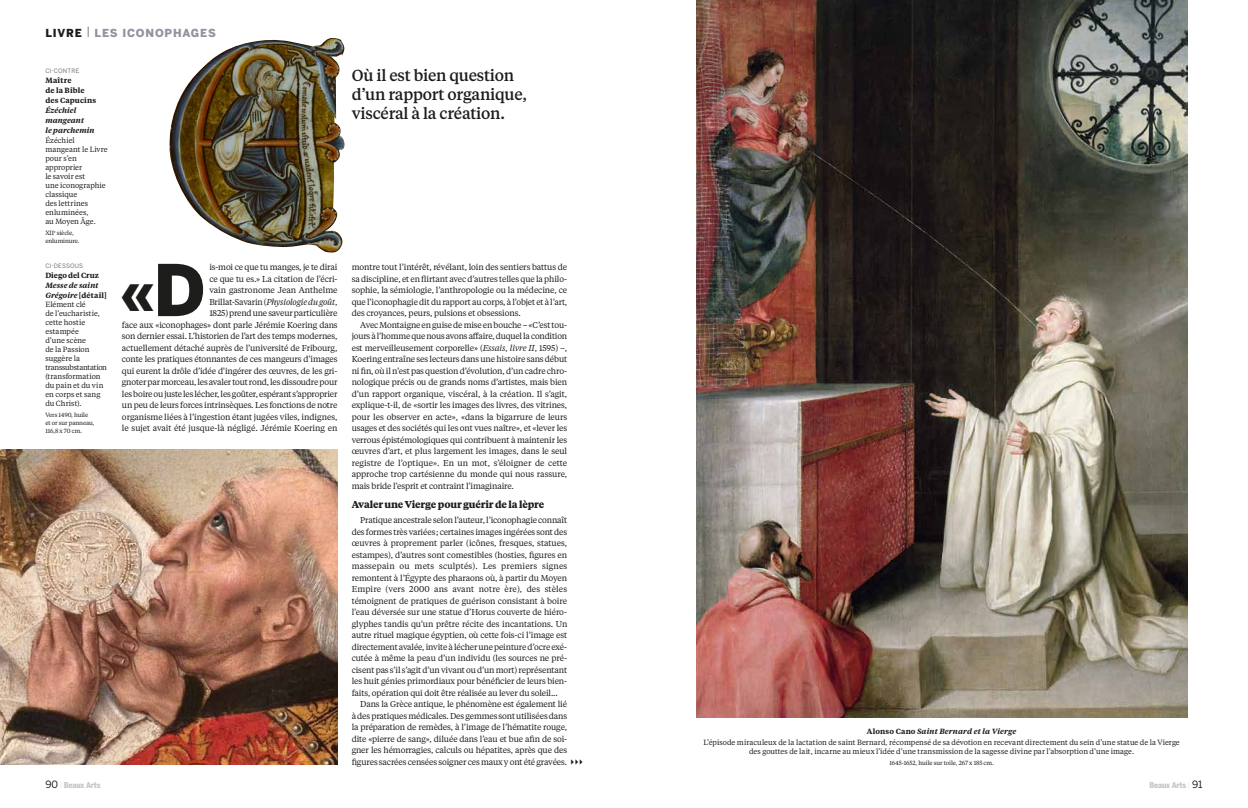
<style>
.page{position:relative;width:1248px;height:808px;background:#fff}
.page>*{position:absolute;margin:0;border:0;box-sizing:border-box;transform-origin:0 0}
.t1{font:900 49.9px "Benton Sans";color:#1d1d1b}
.t2{font:500 16px/19px "Tiempos Text";letter-spacing:-.015em;color:#1d1d1b}
.t3{font:14px "Arrows";color:#1d1d1b}
.t4{font:900 11px "Benton Sans";letter-spacing:.075em;color:#9293a1}
.t5{font:700 10px "Tiempos Text";letter-spacing:-.015em;color:#1d1d1b}
.t6{font:8.5px/11.5px "Tiempos Text";letter-spacing:-.015em;color:#1d1d1b;text-align:justify}
.t7{font:900 8px "Benton Sans Condensed";letter-spacing:-.02em;color:#c6c6c6}
.t8{font:7.5px/9px "Tiempos Text";color:#1d1d1b}
.t9{font:italic 600 7.5px/10px "Tiempos Text";color:#1d1d1b}
.t10{font:600 7.5px/10px "Tiempos Text";letter-spacing:.01em;color:#1d1d1b}
.t11{font:6px/8px "Tiempos Text";letter-spacing:-.015em;color:#1d1d1b}
.t12{font:6px "Benton Sans";letter-spacing:.025em;color:#706f6f}
.s1{color:#1d1d1b}
.s2{font-weight:200;font-size:14px;color:#1d1d1b}
.s3{font-style:normal}
.s4{font-style:italic}
.s5{font-size:70.7px}
.s6{font-weight:600}
.s7{font-weight:600;font-style:italic}
.s8{font-family:"Benton Sans";font-weight:400;font-size:10px;color:#1d1d1b}
.s9{font-family:"Benton Sans";font-weight:200}
</style>
<div class="page">
<img style="left:169px;top:38px;width:176px;height:215px">
<img style="left:696px;top:0;width:491px;height:718px">
<img style="left:0;top:449px;width:337px;height:316px">
<p class="t4" style="left:45px;top:25px;width:172px"><span class="s1">LIVRE</span> <span class="s2">l</span> LES ICONOPHAGES</p>
<p class="t12" style="left:45px;top:67px;width:35px">CI-CONTRE</p>
<p class="t10" style="left:45px;top:75px;width:52px">Maître<br>de la Bible des Capucins</p>
<p class="t9" style="left:45px;top:105px;width:51px">Ézéchiel mangeant<br>le parchemin</p>
<p class="t8" style="left:45px;top:136px;width:64px">Ézéchiel mangeant le Livre pour s’en approprier<br>le savoir est<br>une iconographie classique<br>des lettrines enluminées,<br>au Moyen Âge.</p>
<p class="t11" style="left:45px;top:229px;width:36px">XII<sup>e</sup> siècle, enluminure.</p>
<p class="t12" style="left:45px;top:263px;width:39px">CI-DESSOUS</p>
<p class="t10" style="left:45px;top:270px;width:55px">Diego del Cruz</p>
<p class="t9" style="left:45px;top:280px;width:63px">Messe de saint<br>Grégoire <span class="s3">[détail]</span></p>
<p class="t8" style="left:45px;top:300px;width:63px">Elément clé<br>de l’eucharistie, cette hostie estampée<br>d’une scène<br>de la Passion suggère la transsubstantation (transformation du pain et du vin en corps et sang du Christ).</p>
<p class="t11" style="left:45px;top:411px;width:51px">Vers 1490, huile et or sur panneau,<br>116,8 x 70 cm.</p>
<p class="t6" style="left:122px;top:261px;width:217px;text-align:right">is-moi ce que tu manges, je te dirai<br>ce que tu es.» La citation de l’écri-<br>vain gastronome Jean Anthelme<br>Brillat-Savarin (<span class="s4">Physiologie du goût</span>,<br>1825) prend une saveur particulière<br>face aux «iconophages» dont parle Jérémie Koering dans son dernier essai. L’historien de l’art des temps modernes, actuellement détaché auprès de l’université de Fribourg, conte les pratiques étonnantes de ces mangeurs d’images qui eurent la drôle d’idée d’ingérer des œuvres, de les gri&shy;gnoter par morceau, les avaler tout rond, les dissoudre pour les boire ou juste les lécher, les goûter, espérant s’approprier un peu de leurs forces intrinsèques. Les fonctions de notre organisme liées à l’ingestion étant jugées viles, indignes, le sujet avait été jusque-là négligé. Jérémie Koering en</p>
<h1 class="t1" style="left:121px;top:261px;width:86px">«<span class="s5">D</span></h1>
<h2 class="t2" style="left:351px;top:65px;width:177px">Où il est bien question d’un rapport organique, viscéral à la création.</h2>
<p class="t6" style="left:351px;top:261px;width:217px">montre tout l’intérêt, révélant, loin des sentiers battus de sa discipline, et en flirtant avec d’autres telles que la philo&shy;sophie, la sémiologie, l’anthropologie ou la médecine, ce que l’iconophagie dit du rapport au corps, à l’objet et à l’art, des croyances, peurs, pulsions et obsessions.</p>
<p class="t6" style="left:351px;top:318px;width:217px;text-indent:9px">Avec Montaigne en guise de mise en bouche – «C’est tou&shy;jours à l’homme que nous avons affaire, duquel la condition est merveilleusement corporelle» (<span class="s4">Essais, livre II</span>, 1595) –, Koering entraîne ses lecteurs dans une histoire sans début ni fin, où il n’est pas question d’évolution, d’un cadre chro&shy;nologique précis ou de grands noms d’artistes, mais bien d’un rapport organique, viscéral, à la création. Il s’agit, explique-t-il, de «sortir les images des livres, des vitrines, pour les observer en acte», «dans la bigarrure de leurs usages et des sociétés qui les ont vues naître», et «lever les verrous épistémologiques qui contribuent à maintenir les œuvres d’art, et plus largement les images, dans le seul registre de l’optique». En un mot, s’éloigner de cette approche trop cartésienne du monde qui nous rassure, mais bride l’esprit et contraint l’imaginaire.</p>
<p class="t5" style="left:351px;top:497px;width:194px">Avaler une Vierge pour guérir de la lèpre</p>
<p class="t6" style="left:351px;top:514px;width:217px;text-indent:9px">Pratique ancestrale selon l’auteur, l’iconophagie connaît des formes très variées; certaines images ingérées sont des œuvres à proprement parler (icônes, fresques, statues, estampes), d’autres sont comestibles (hosties, figures en massepain ou mets sculptés). Les premiers signes remontent à l’Égypte des pharaons où, à partir du Moyen Empire (vers 2000 ans avant notre ère), des stèles témoignent de pratiques de guérison consistant à boire l’eau déversée sur une statue d’Horus couverte de hiéro&shy;glyphes tandis qu’un prêtre récite des incantations. Un autre rituel magique égyptien, où cette fois-ci l’image est directement avalée, invite à lécher une peinture d’ocre exé&shy;cutée à même la peau d’un individu (les sources ne pré&shy;cisent pas s’il s’agit d’un vivant ou d’un mort) représentant les huit génies primordiaux pour bénéficier de leurs bien&shy;faits, opération qui doit être réalisée au lever du soleil...</p>
<p class="t6" style="left:351px;top:698px;width:217px;text-indent:9px">Dans la Grèce antique, le phénomène est également lié à des pratiques médicales. Des gemmes sont utilisées dans la préparation de remèdes, à l’image de l’hématite rouge, dite «pierre de sang», diluée dans l’eau et bue afin de soi&shy;gner les hémorragies, calculs ou hépatites, après que des figures sacrées censées soigner ces maux y ont été gravées.</p>
<h3 class="t3" style="left:570px;top:754px;width:14px">QQQ</h3>
<p class="t8" style="left:703px;top:726px;width:477px;line-height:10.4px;text-align:center"><span class="s6">Alonso Cano</span> <span class="s7">Saint Bernard et la Vierge<br></span>L’épisode miraculeux de la lactation de saint Bernard, récompensé de sa dévotion en recevant directement du sein d’une statue de la Vierge</p>
<p class="t8" style="left:749px;top:746px;width:386px">des gouttes de lait, incarne au mieux l’idée d’une transmission de la sagesse divine par l’absorption d’une image.</p>
<p class="t11" style="left:889px;top:758px;width:106px">1645-1652, huile sur toile, 267 x 185 cm.</p>
<p class="t7" style="left:45px;top:779px;width:57px"><span class="s8">90</span> <span class="s9">I</span> Beaux Arts</p>
<p class="t7" style="left:1149px;top:779px;width:55px">Beaux Arts <span class="s9">I</span> <span class="s8">91</span></p>
</div>
